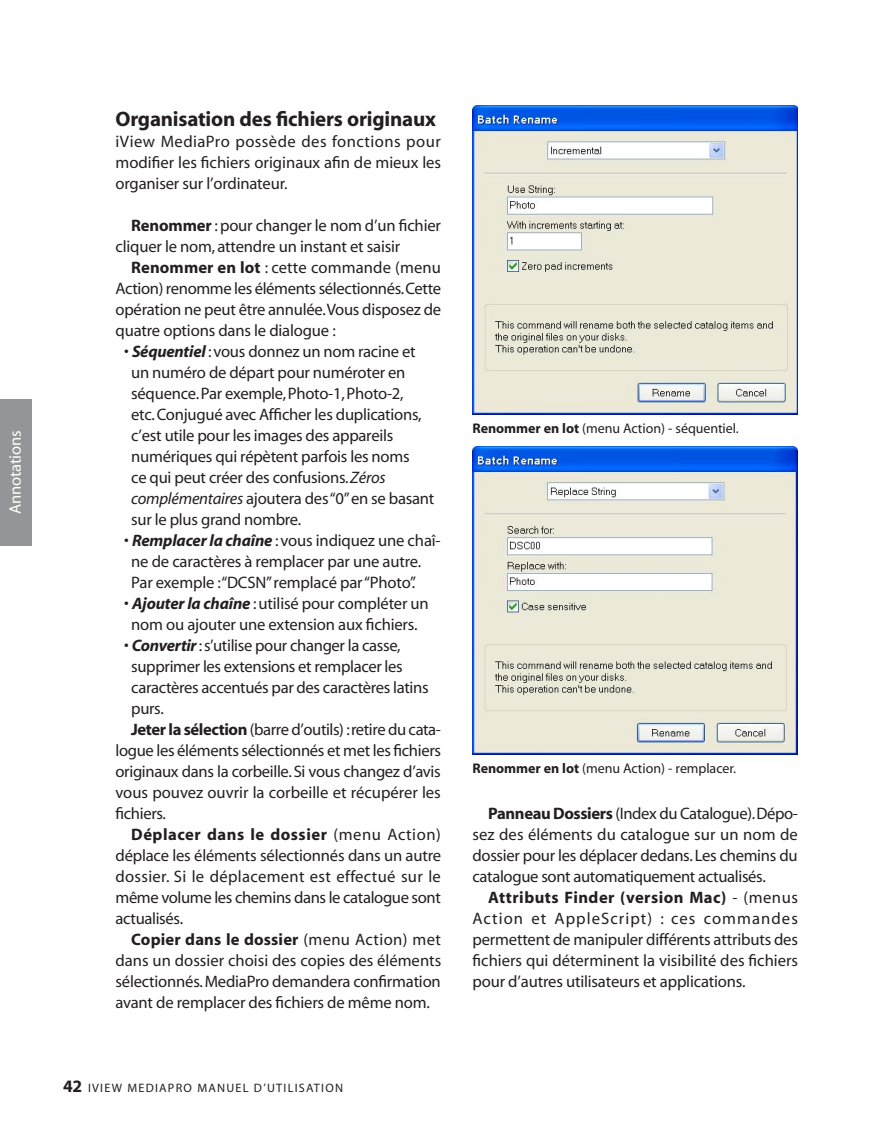
<style>
.page{position:relative;width:882px;height:1134px;background:#fff}
.page>*{position:absolute;margin:0;border:0;box-sizing:border-box;transform-origin:0 0}
.t1{font:700 21px "Myriad";letter-spacing:-.01em;color:#231f20}
.t2{font:16.62px/21px "Myriad";letter-spacing:-.015em;color:#231f20;text-align:justify}
.t3{font:700 16.62px "Myriad";letter-spacing:.025em;color:#231f20}
.t4{font:16.62px "Myriad";letter-spacing:.02em;color:#231f20}
.t5{font:16.62px "Myriad";letter-spacing:-.01em;color:#fff}
.t6{font:14px "Myriad";letter-spacing:-.005em;color:#231f20}
.t7{font:12.25px "Myriad";letter-spacing:.1em;color:#231f20}
.s1{font-weight:700}
.s2{font-weight:700;font-style:italic}
.s3{font-style:italic}
.s4{font-weight:400}
.s5{font-weight:700;font-size:17.5px}
</style>
<div class="page">
<div style="left:0;top:399px;width:32px;height:147px;background:#939598"></div>
<img style="left:472px;top:105px;width:326px;height:309px">
<img style="left:472px;top:446px;width:326px;height:309px">
<p class="t5" style="left:7px;top:514px;width:85px;rotate:-90deg">Annotations</p>
<p class="t1" style="left:116px;top:108px;width:322px">Organisation des fichiers originaux</p>
<p class="t2" style="left:116px;top:132px;width:327px">iView MediaPro possède des fonctions pour modifier les fichiers originaux afin de mieux les organiser sur l’ordinateur.</p>
<p class="t2" style="left:116px;top:216px;width:327px;text-indent:16px"><span class="s1">Renommer</span> : pour changer le nom d’un fichier cliquer le nom, attendre un instant et saisir</p>
<p class="t2" style="left:116px;top:258px;width:327px;text-indent:16px"><span class="s1">Renommer en lot</span> : cette commande (menu Action) renomme les éléments sélectionnés. Cette opération ne peut être annulée.Vous disposez de quatre options dans le dialogue :</p>
<p class="t2" style="left:131px;top:342px;width:305px;text-align:left;text-indent:-7px">• <span class="s2">Séquentiel</span> : vous donnez un nom racine et un numéro de départ pour numéroter en séquence. Par exemple, Photo-1, Photo-2,<br>etc. Conjugué avec Afficher les duplications, c’est utile pour les images des appareils numériques qui répètent parfois les noms<br>ce qui peut créer des confusions. <span class="s3">Zéros complémentaires</span> ajoutera des “0” en se basant sur le plus grand nombre.</p>
<p class="t2" style="left:131px;top:531px;width:311px;text-align:left;text-indent:-7px">• <span class="s2">Remplacer la chaîne</span> : vous indiquez une chaî&shy;ne de caractères à remplacer par une autre.<br>Par exemple :“DCSN” remplacé par “Photo”.</p>
<p class="t2" style="left:124px;top:594px;width:306px;text-align:center">• <span class="s2">Ajouter la chaîne</span> : utilisé pour compléter un nom ou ajouter une extension aux fichiers.</p>
<p class="t2" style="left:124px;top:636px;width:278px">• <span class="s2">Convertir</span> : s’utilise pour changer la casse,</p>
<p class="t2" style="left:131px;top:657px;width:273px">supprimer les extensions et remplacer les</p>
<p class="t2" style="left:131px;top:678px;width:299px">caractères accentués par des caractères latins</p>
<p class="t2" style="left:131px;top:699px;width:34px">purs.</p>
<p class="t2" style="left:131px;top:720px;width:311px"><span class="s1">Jeter la sélection</span> (barre d’outils) : retire du cata-</p>
<p class="t2" style="left:116px;top:741px;width:327px">logue les éléments sélectionnés et met les fichiers</p>
<p class="t2" style="left:116px;top:762px;width:327px">originaux dans la corbeille. Si vous changez d’avis</p>
<p class="t2" style="left:116px;top:783px;width:327px">vous pouvez ouvrir la corbeille et récupérer les</p>
<p class="t2" style="left:116px;top:804px;width:52px">fichiers.</p>
<p class="t3" style="left:131px;top:826px;width:311px">Déplacer dans le dossier <span class="s4">(menu Action)</span></p>
<p class="t2" style="left:115px;top:846px;width:327px">déplace les éléments sélectionnés dans un autre</p>
<p class="t4" style="left:115px;top:868px;width:327px">dossier. Si le déplacement est effectué sur le</p>
<p class="t2" style="left:115px;top:888px;width:327px">même volume les chemins dans le catalogue sont</p>
<p class="t2" style="left:115px;top:909px;width:69px">actualisés.</p>
<p class="t3" style="left:131px;top:931px;width:311px">Copier dans le dossier <span class="s4">(menu Action) met</span></p>
<p class="t2" style="left:115px;top:951px;width:327px">dans un dossier choisi des copies des éléments</p>
<p class="t2" style="left:115px;top:972px;width:327px">sélectionnés. MediaPro demandera confirmation</p>
<p class="t2" style="left:115px;top:993px;width:316px">avant de remplacer des fichiers de même nom.</p>
<p class="t7" style="left:63px;top:1082px;width:282px"><span class="s5">42</span> IVIEW MEDIAPRO MANUEL D’UTILISATION</p>
<p class="t6" style="left:472px;top:421px;width:268px"><span class="s1">Renommer en lot</span> (menu Action) - séquentiel.</p>
<p class="t6" style="left:472px;top:762px;width:265px"><span class="s1">Renommer en lot</span> (menu Action) - remplacer.</p>
<p class="t2" style="left:472px;top:804px;width:327px;text-indent:16px"><span class="s1">Panneau Dossiers</span> (Index du Catalogue). Dépo&shy;sez des éléments du catalogue sur un nom de dossier pour les déplacer dedans. Les chemins du catalogue sont automatiquement actualisés.</p>
<p class="t2" style="left:473px;top:888px;width:327px;text-indent:16px"><span class="s1">Attributs Finder (version Mac)</span> - (menus Action et AppleScript) : ces commandes permettent de manipuler différents attributs des fichiers qui déterminent la visibilité des fichiers pour d’autres utilisateurs et applications.</p>
</div>
